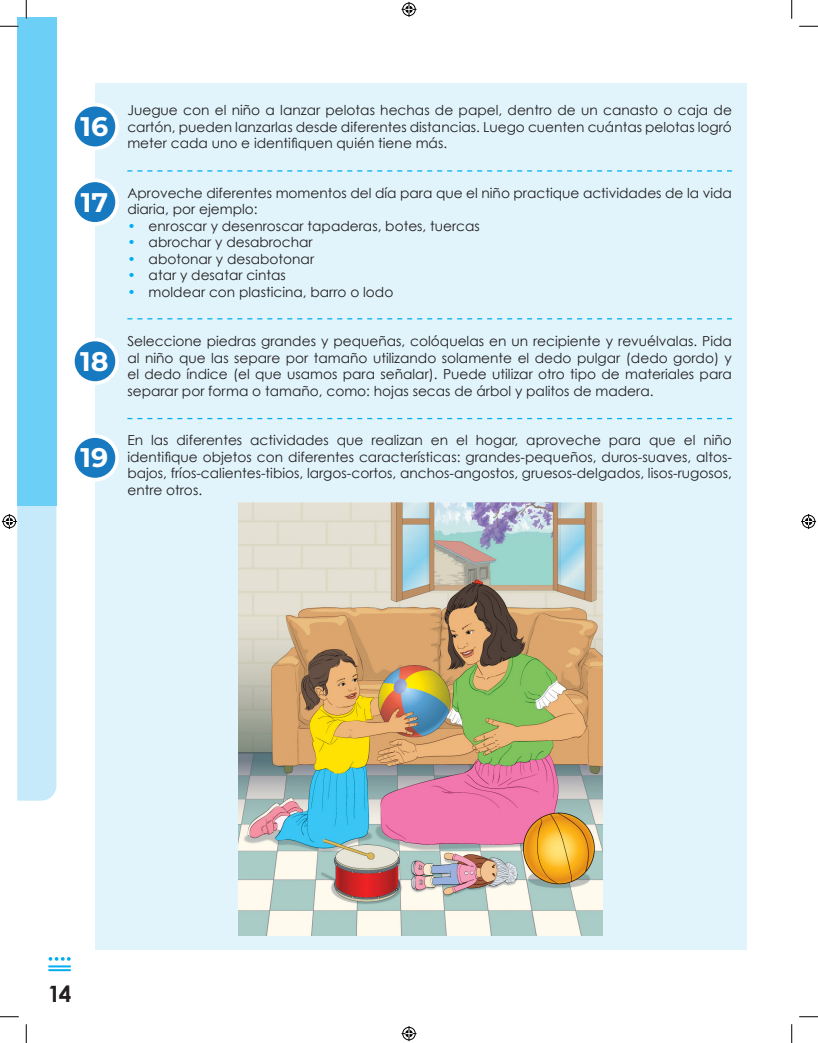
<style>
.page{position:relative;width:818px;height:1043px;background:#fff}
.page>*{position:absolute;margin:0;border:0;box-sizing:border-box;transform-origin:0 0}
.t1{font:700 26.88px "Montserrat";color:#fff}
.t2{font:700 22.5px "Century Gothic";color:#231f20}
.t3{font:13.75px/16.5px "Century Gothic";color:#231f20;text-align:justify}
.s1{color:#00aeef}
</style>
<div class="page">
<div style="left:17px;top:17px;width:39px;height:489px;background:#6bcff6"></div>
<svg style="left:48px;top:957px;width:23px;height:14px"></svg>
<div style="left:95px;top:83px;width:651px;height:866px;background:#e1f4fc"></div>
<div style="left:73px;top:105px;width:44px;height:43px;background:#1779bf;border-radius:50%"></div>
<div style="left:71px;top:103px;width:48px;height:47px;border:4px solid #fff;border-radius:50%"></div>
<div style="left:73px;top:180px;width:44px;height:44px;background:#1779bf;border-radius:50%"></div>
<div style="left:71px;top:178px;width:48px;height:48px;border:4px solid #fff;border-radius:50%"></div>
<div style="left:73px;top:339px;width:44px;height:44px;background:#1779bf;border-radius:50%"></div>
<div style="left:71px;top:337px;width:48px;height:48px;border:4px solid #fff;border-radius:50%"></div>
<div style="left:73px;top:436px;width:44px;height:43px;background:#1779bf;border-radius:50%"></div>
<div style="left:71px;top:434px;width:48px;height:47px;border:4px solid #fff;border-radius:50%"></div>
<svg style="left:127px;top:170px;width:605px;height:1px"></svg>
<svg style="left:127px;top:318px;width:605px;height:1px"></svg>
<svg style="left:127px;top:418px;width:605px;height:1px"></svg>
<img style="left:239px;top:503px;width:363px;height:432px">
<svg style="left:0;top:25px;width:19px;height:2px"></svg>
<svg style="left:799px;top:25px;width:19px;height:2px"></svg>
<svg style="left:0;top:1016px;width:19px;height:1px"></svg>
<svg style="left:799px;top:1016px;width:19px;height:1px"></svg>
<svg style="left:25px;top:0;width:2px;height:19px"></svg>
<svg style="left:25px;top:1024px;width:2px;height:18px"></svg>
<svg style="left:791px;top:0;width:1px;height:19px"></svg>
<svg style="left:791px;top:1024px;width:1px;height:18px"></svg>
<svg style="left:401px;top:2px;width:15px;height:15px"></svg>
<svg style="left:401px;top:1026px;width:15px;height:15px"></svg>
<svg style="left:2px;top:506px;width:54px;height:294px"></svg>
<svg style="left:801px;top:514px;width:15px;height:15px"></svg>
<p class="t1" style="left:81px;top:107px;width:29px">16</p>
<p class="t1" style="left:81px;top:183px;width:29px">17</p>
<p class="t1" style="left:80px;top:342px;width:30px">18</p>
<p class="t1" style="left:81px;top:438px;width:29px">19</p>
<p class="t3" style="left:127px;top:102px;width:606px">Juegue con el niño a lanzar pelotas hechas de papel, dentro de un canasto o caja de cartón, pueden lanzarlas desde diferentes distancias. Luego cuenten cuántas pelotas logró meter cada uno e identifiquen quién tiene más.</p>
<p class="t3" style="left:127px;top:184px;width:606px">Aproveche diferentes momentos del día para que el niño practique actividades de la vida diaria, por ejemplo:</p>
<p class="t3" style="left:127px;top:217px;width:354px"><span class="s1">•</span> enroscar y desenroscar tapaderas, botes, tuercas</p>
<p class="t3" style="left:127px;top:234px;width:187px"><span class="s1">•</span> abrochar y desabrochar</p>
<p class="t3" style="left:127px;top:250px;width:188px"><span class="s1">•</span> abotonar y desabotonar</p>
<p class="t3" style="left:127px;top:267px;width:160px"><span class="s1">•</span> atar y desatar cintas</p>
<p class="t3" style="left:127px;top:283px;width:267px"><span class="s1">•</span> moldear con plasticina, barro o lodo</p>
<p class="t3" style="left:127px;top:333px;width:606px">Seleccione piedras grandes y pequeñas, colóquelas en un recipiente y revuélvalas. Pida al niño que las separe por tamaño utilizando solamente el dedo pulgar (dedo gordo) y el dedo índice (el que usamos para señalar). Puede utilizar otro tipo de materiales para separar por forma o tamaño, como: hojas secas de árbol y palitos de madera.</p>
<p class="t3" style="left:127px;top:432px;width:606px">En las diferentes actividades que realizan en el hogar, aproveche para que el niño identifique objetos con diferentes características: grandes-pequeños, duros-suaves, altos&shy;bajos, fríos-calientes-tibios, largos-cortos, anchos-angostos, gruesos-delgados, lisos-rugosos, entre otros.</p>
<h2 class="t2" style="left:48px;top:980px;width:25px">14</h2>
</div>
